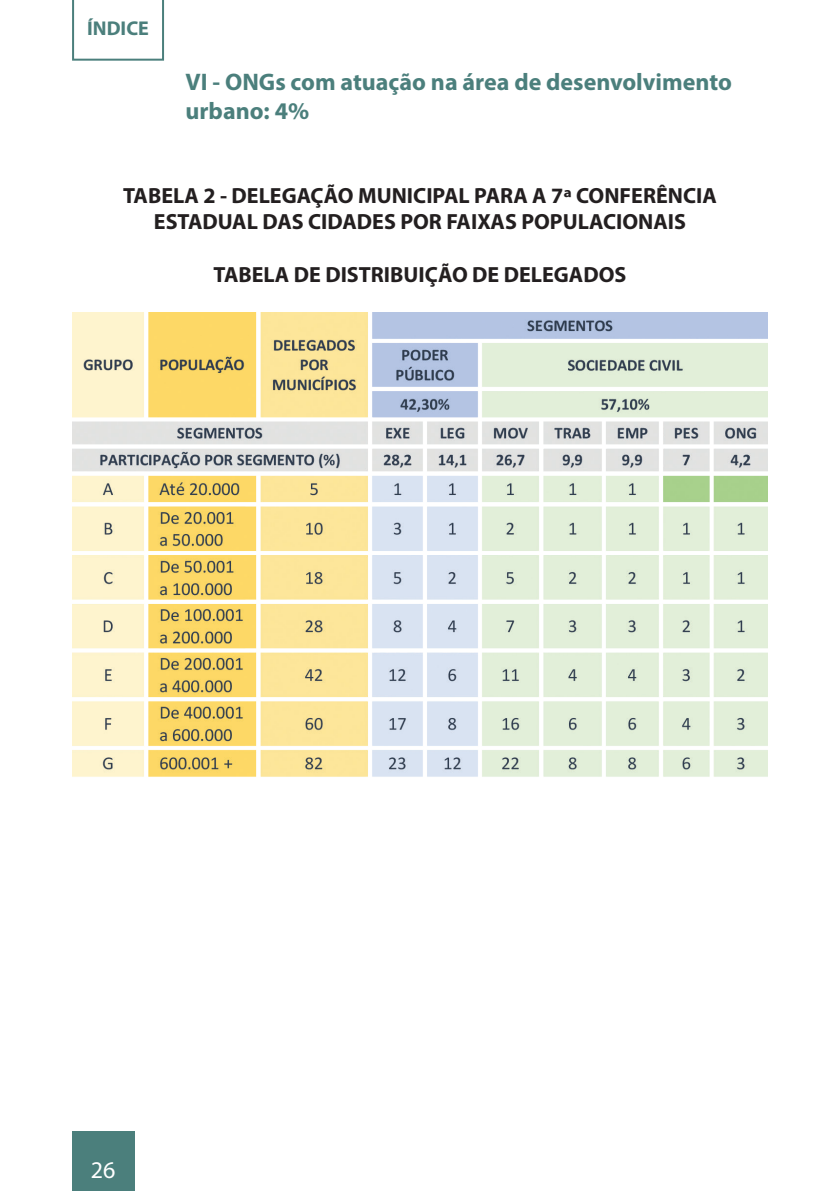
<style>
.page{position:relative;width:840px;height:1191px;background:#fff}
.page>*{position:absolute;margin:0;border:0;box-sizing:border-box;transform-origin:0 0}
.TEXTO_12_-_GERAL{font:700 24px/28.8px "Myriad Pro";color:#4b7f7c}
.t1{font:24px "Myriad Pro";color:#fff}
.TEXTO_12_-_GERAL-2{font:700 22px/26.4px "Myriad Pro";color:#231f20;text-align:center}
.TEXTO_12_-_GERAL-3{font:700 20px "Myriad Pro";color:#4b7f7c}
</style>
<div class="page">
<div style="left:72px;top:1131px;width:62px;height:60px;background:#4b7f7c"></div>
<img style="left:72px;top:313px;width:695px;height:464px">
<svg style="left:72px;top:0;width:92px;height:61px"></svg>
<p class="TEXTO_12_-_GERAL-3" style="left:87px;top:15px;width:63px">ÍNDICE</p>
<p class="TEXTO_12_-_GERAL" style="left:185px;top:67px;width:547px">VI - ONGs com atuação na área de desenvolvimento urbano: 4%</p>
<p class="TEXTO_12_-_GERAL-2" style="left:123px;top:181px;width:595px">TABELA 2 - DELEGAÇÃO MUNICIPAL PARA A 7ª CONFERÊNCIA<br>ESTADUAL DAS CIDADES POR FAIXAS POPULACIONAIS</p>
<p class="TEXTO_12_-_GERAL-2" style="left:213px;top:261px;width:414px">TABELA DE DISTRIBUIÇÃO DE DELEGADOS</p>
<p class="t1" style="left:91px;top:1154px;width:26px">26</p>
</div>
